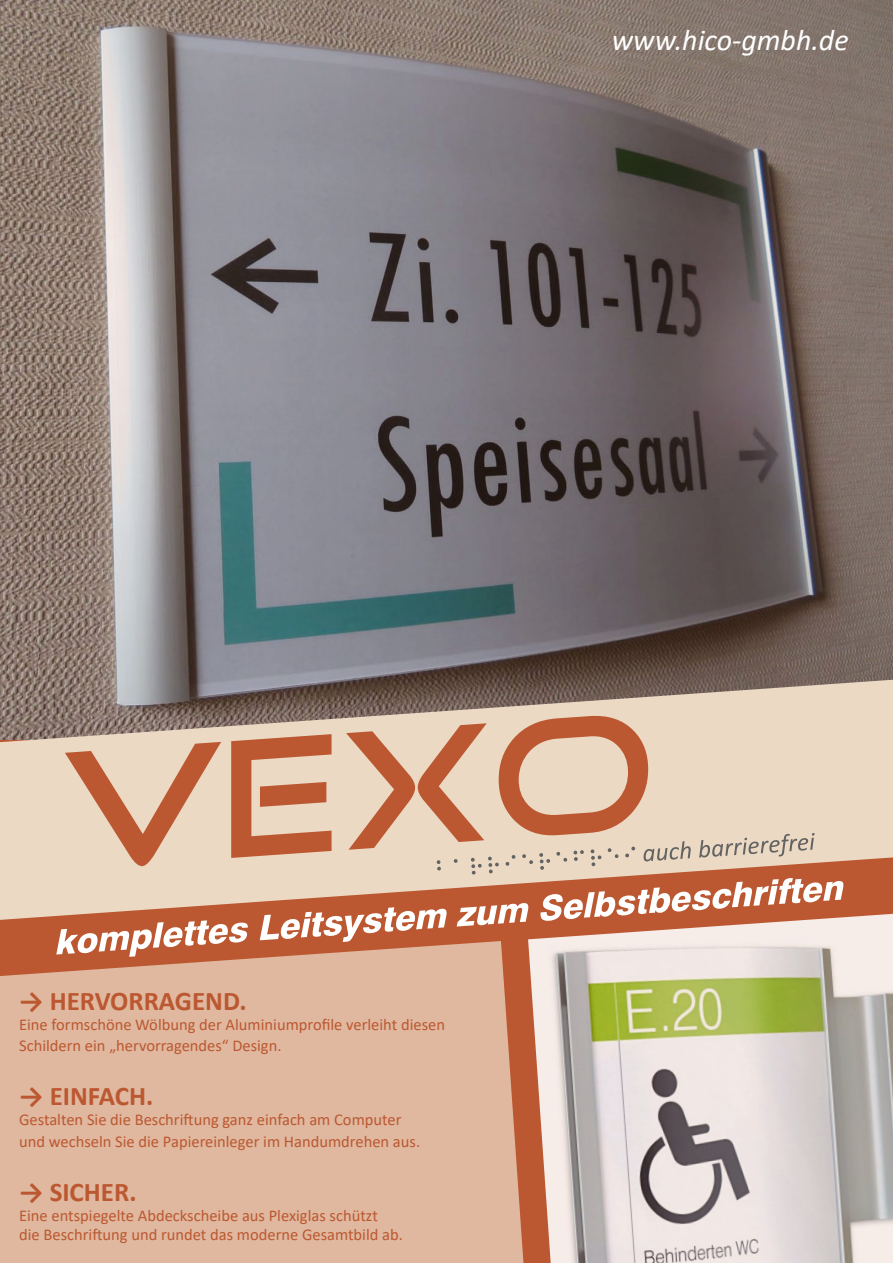
<style>
.page{position:relative;width:893px;height:1263px;background:#fff}
.page>*{position:absolute;margin:0;border:0;box-sizing:border-box;transform-origin:0 0}
.t1{font:italic 30px "Calibri";color:#fff}
.t2{font:700 27px "Calibri";color:#bc5831}
.t3{font:16.5px/21.6px "Calibri";color:#bc5831}
</style>
<div class="page">
<img style="left:528px;top:971px;width:365px;height:292px">
<div style="left:0;top:971px;width:525px;height:292px;background:#dfb89f"></div>
<img style="left:0;top:0;width:893px;height:680px">
<svg style="left:0;top:920px;width:893px;height:51px;background:#d9ab97"></svg>
<svg style="left:55px;top:920px;width:791px;height:42px;background:#d7a28d"></svg>
<svg style="left:0;top:680px;width:893px;height:240px;background:#cbaa96"></svg>
<svg style="left:437px;top:833px;width:377px;height:41px;background:#d6bca7"></svg>
<svg style="left:65px;top:712px;width:583px;height:160px;background:#d8af96"></svg>
<h1 class="t1" style="left:612px;top:19px;width:239px">www.hico-gmbh.de</h1>
<h2 class="t2" style="left:19px;top:982px;width:229px">→ HERVORRAGEND.</h2>
<p class="t3" style="left:19px;top:1013px;width:427px">Eine formschöne Wölbung der Aluminiumprofile verleiht diesen<br>Schildern ein „hervorragendes“ Design.</p>
<h2 class="t2" style="left:19px;top:1077px;width:136px">→ EINFACH.</h2>
<p class="t3" style="left:19px;top:1108px;width:402px">Gestalten Sie die Beschriftung ganz einfach am Computer und wechseln Sie die Papiereinleger im Handumdrehen aus.</p>
<h2 class="t2" style="left:19px;top:1173px;width:119px">→ SICHER.</h2>
<p class="t3" style="left:19px;top:1205px;width:385px;line-height:19.8px">Eine entspiegelte Abdeckscheibe aus Plexiglas schützt<br>die Beschriftung und rundet das moderne Gesamtbild ab.</p>
</div>
